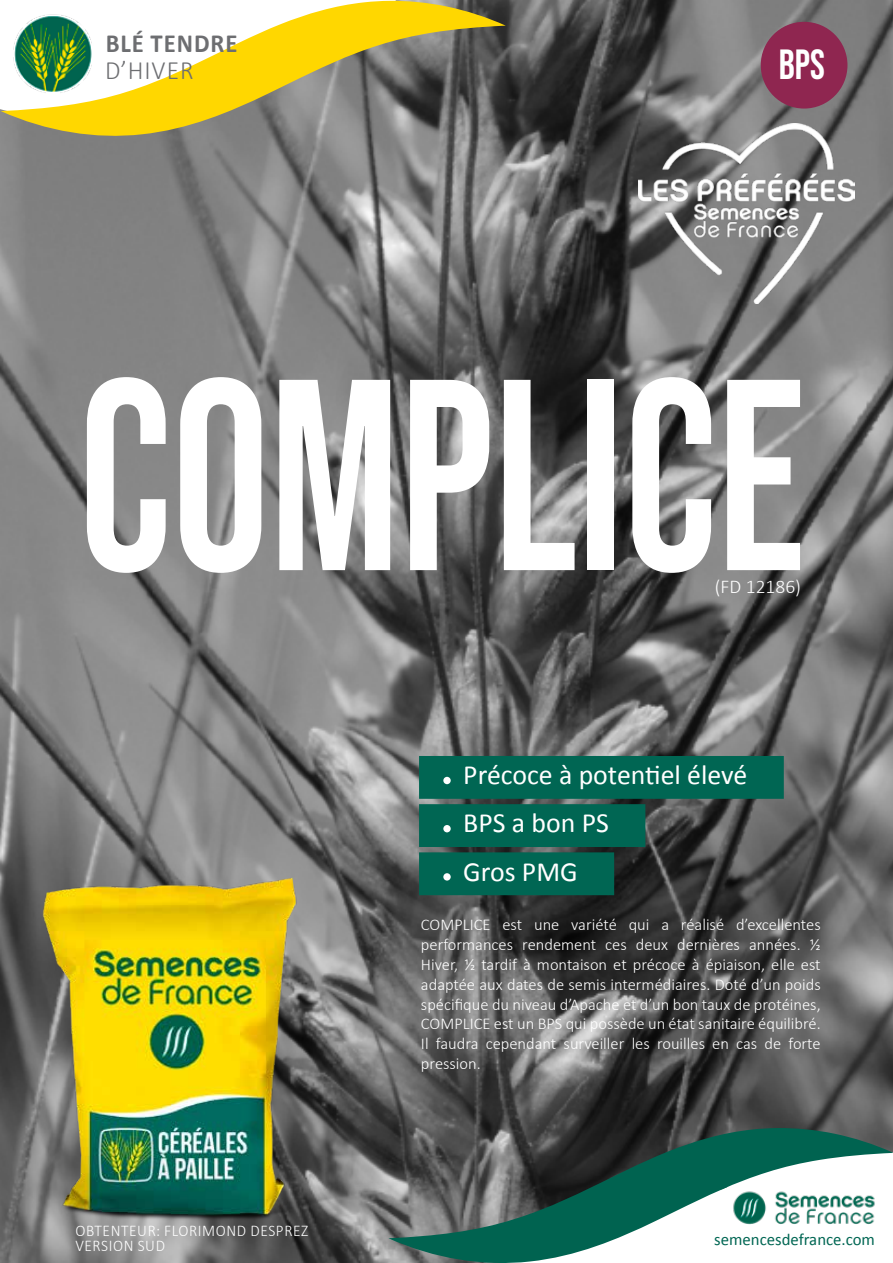
<style>
.page{position:relative;width:893px;height:1263px;background:#fff}
.page>*{position:absolute;margin:0;border:0;box-sizing:border-box;transform-origin:0 0}
.t1{font:271.8px "Bebas Neue";color:#fff;scale:.89 1}
.t2{font:42px "Bebas Neue";color:#fff;scale:.94 1}
.t3{font:27.9px/48.2px "Calibri";color:#fff}
.t4{font:300 26.4px "Calibri";letter-spacing:.04em;color:#6d6e71;scale:.96 1}
.t5{font:700 26.25px "Calibri";letter-spacing:.04em;color:#6d6e71;scale:.94 1}
.t6{font:300 19.5px "Calibri";color:#fff}
.t7{font:16.8px "Calibri";color:#006653}
.t8{font:300 16.5px/19.8px "Calibri";color:#fff;text-align:justify}
.t9{font:300 16.35px/15.3px "Calibri";letter-spacing:.04em;color:#fff;scale:.94 1}
</style>
<div class="page">
<img style="left:0;top:0;width:893px;height:1128px">
<svg style="left:1px;top:1px;width:505px;height:138px"></svg>
<img style="left:639px;top:123px;width:215px;height:180px">
<svg style="left:454px;top:1128px;width:439px;height:135px"></svg>
<svg style="left:721px;top:1187px;width:7px;height:2px"></svg>
<img style="left:0;top:810px;width:454px;height:453px">
<div style="left:761px;top:22px;width:86px;height:87px;background:#8f2650;border-radius:50%"></div>
<div style="left:419px;top:756px;width:365px;height:43px;background:#006653"></div>
<div style="left:419px;top:804px;width:226px;height:43px;background:#006653"></div>
<div style="left:419px;top:852px;width:195px;height:43px;background:#006653"></div>
<div style="left:443px;top:777px;width:8px;height:7px;background:#fff;border-radius:50%"></div>
<div style="left:443px;top:825px;width:8px;height:7px;background:#fff;border-radius:50%"></div>
<div style="left:443px;top:873px;width:8px;height:7px;background:#fff;border-radius:50%"></div>
<h3 class="t5" style="left:106px;top:27px;width:142px">BLÉ TENDRE</h3>
<h3 class="t4" style="left:105px;top:54px;width:94px">D’HIVER</h3>
<h2 class="t2" style="left:779px;top:41px;width:51px">BPS</h2>
<h1 class="t1" style="left:79px;top:322px;width:818px">COMPLICE</h1>
<p class="t6" style="left:715px;top:574px;width:88px">(FD 12186)</p>
<h3 class="t3" style="left:463px;top:751px;width:286px">Précoce à potentiel élevé<br>BPS a bon PS<br>Gros PMG</h3>
<p class="t9" style="left:75px;top:1223px;width:249px">OBTENTEUR: FLORIMOND DESPREZ<br>VERSION SUD</p>
<p class="t8" style="left:421px;top:915px;width:401px">COMPLICE est une variété qui a réalisé d’excellentes performances rendement ces deux dernières années. ½ Hiver, ½ tardif à montaison et précoce à épiaison, elle est adaptée aux dates de semis intermédiaires. Doté d’un poids spécifique du niveau d’Apache et d’un bon taux de protéines, COMPLICE est un BPS qui possède un état sanitaire équilibré.<br>Il faudra cependant surveiller les rouilles en cas de forte pression.</p>
<p class="t7" style="left:714px;top:1228px;width:162px">semencesdefrance.com</p>
</div>
